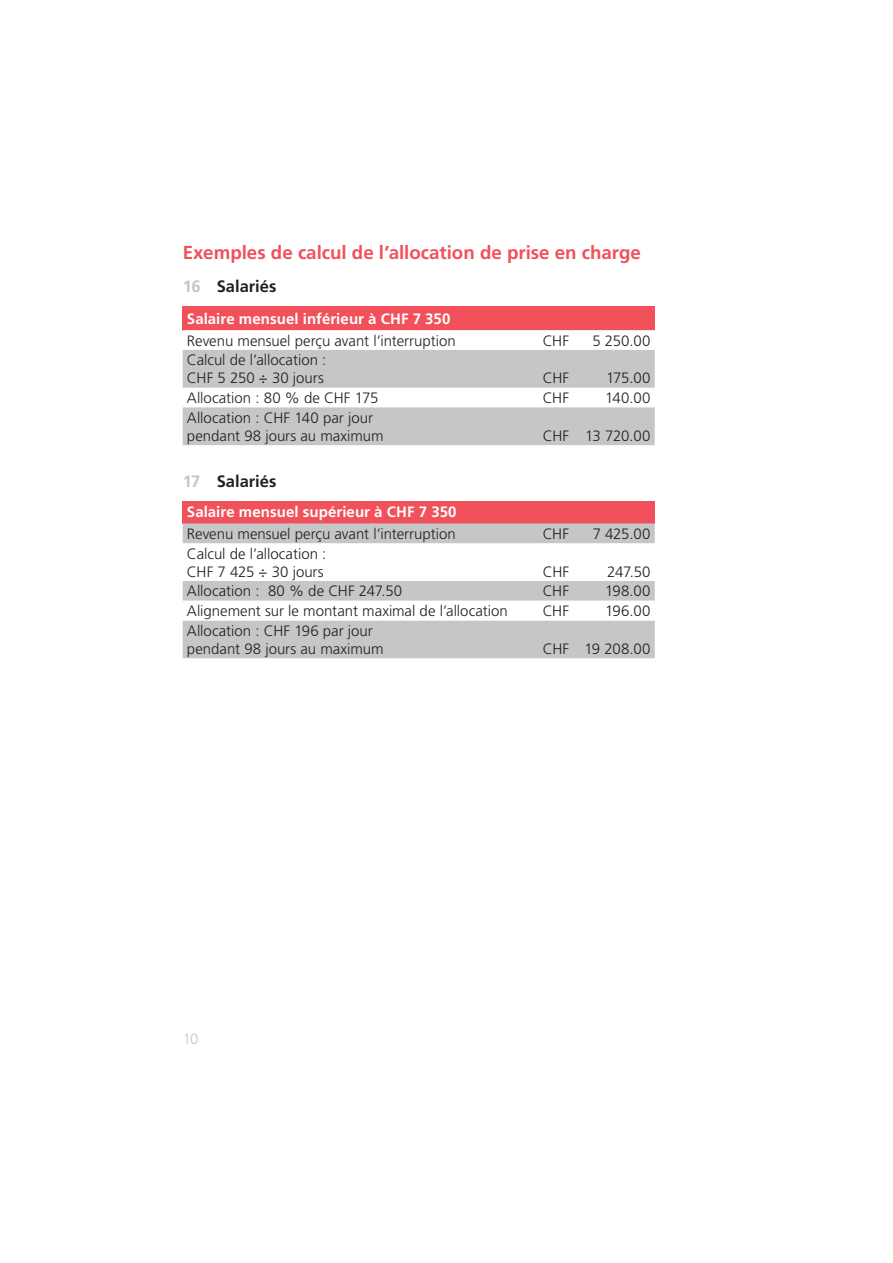
<style>
.page{position:relative;width:893px;height:1263px;background:#fff}
.page>*{position:absolute;margin:0;border:0;box-sizing:border-box;transform-origin:0 0}
.t1{font:700 18.75px "Frutiger LT Std";color:#f0515a}
.t2{font:700 16.5px "Frutiger LT Std";color:#231f20}
.t3{font:300 15px/18px "Frutiger LT Std";color:#231f20}
.t4{font:700 15px "Frutiger LT Std";letter-spacing:.005em;color:#fff}
.t5{font:300 15px "Frutiger LT Std";color:#c5c6c8}
.s1{color:#c5c6c8}
</style>
<div class="page">
<div style="left:183px;top:306px;width:472px;height:24px;background:#f0515a"></div>
<svg style="left:183px;top:330px;width:472px;height:115px"></svg>
<div style="left:183px;top:501px;width:472px;height:22px;background:#f0515a"></div>
<svg style="left:183px;top:523px;width:472px;height:135px;fill:#c5c6c8"></svg>
<svg style="left:183px;top:601px;width:472px;height:19px"></svg>
<p class="t1" style="left:183px;top:244px;width:460px">Exemples de calcul de l’allocation de prise en charge</p>
<p class="t2" style="left:183px;top:279px;width:95px"><span class="s1">16</span> Salariés</p>
<p class="t4" style="left:187px;top:312px;width:265px">Salaire mensuel inférieur à CHF 7 350</p>
<p class="t3" style="left:187px;top:332px;width:270px">Revenu mensuel perçu avant l’interruption</p>
<p class="t3" style="left:543px;top:332px;width:28px">CHF</p>
<p class="t3" style="left:592px;top:332px;width:60px">5 250.00</p>
<p class="t3" style="left:187px;top:352px;width:141px">Calcul de l’allocation :<br>CHF 5 250 ÷ 30 jours</p>
<p class="t3" style="left:543px;top:370px;width:28px">CHF</p>
<p class="t3" style="left:606px;top:370px;width:46px">175.00</p>
<p class="t3" style="left:187px;top:390px;width:193px">Allocation : 80 % de CHF 175</p>
<p class="t3" style="left:543px;top:390px;width:28px">CHF</p>
<p class="t3" style="left:605px;top:390px;width:47px">140.00</p>
<p class="t3" style="left:187px;top:409px;width:198px">Allocation : CHF 140 par jour pendant 98 jours au maximum</p>
<p class="t3" style="left:543px;top:427px;width:109px">CHF 13 720.00</p>
<p class="t2" style="left:183px;top:474px;width:95px"><span class="s1">17</span> Salariés</p>
<p class="t4" style="left:187px;top:505px;width:271px">Salaire mensuel supérieur à CHF 7 350</p>
<p class="t3" style="left:187px;top:526px;width:270px">Revenu mensuel perçu avant l’interruption</p>
<p class="t3" style="left:543px;top:526px;width:28px">CHF</p>
<p class="t3" style="left:593px;top:526px;width:59px">7 425.00</p>
<p class="t3" style="left:187px;top:545px;width:141px">Calcul de l’allocation :<br>CHF 7 425 ÷ 30 jours</p>
<p class="t3" style="left:543px;top:563px;width:28px">CHF</p>
<p class="t3" style="left:607px;top:563px;width:45px">247.50</p>
<p class="t3" style="left:187px;top:583px;width:217px">Allocation : 80 % de CHF 247.50</p>
<p class="t3" style="left:543px;top:583px;width:28px">CHF</p>
<p class="t3" style="left:605px;top:583px;width:47px">198.00</p>
<p class="t3" style="left:187px;top:603px;width:322px">Alignement sur le montant maximal de l’allocation</p>
<p class="t3" style="left:543px;top:603px;width:28px">CHF</p>
<p class="t3" style="left:605px;top:603px;width:47px">196.00</p>
<p class="t3" style="left:187px;top:623px;width:198px">Allocation : CHF 196 par jour pendant 98 jours au maximum</p>
<p class="t3" style="left:543px;top:641px;width:109px">CHF 19 208.00</p>
<p class="t5" style="left:183px;top:1032px;width:17px">10</p>
</div>
